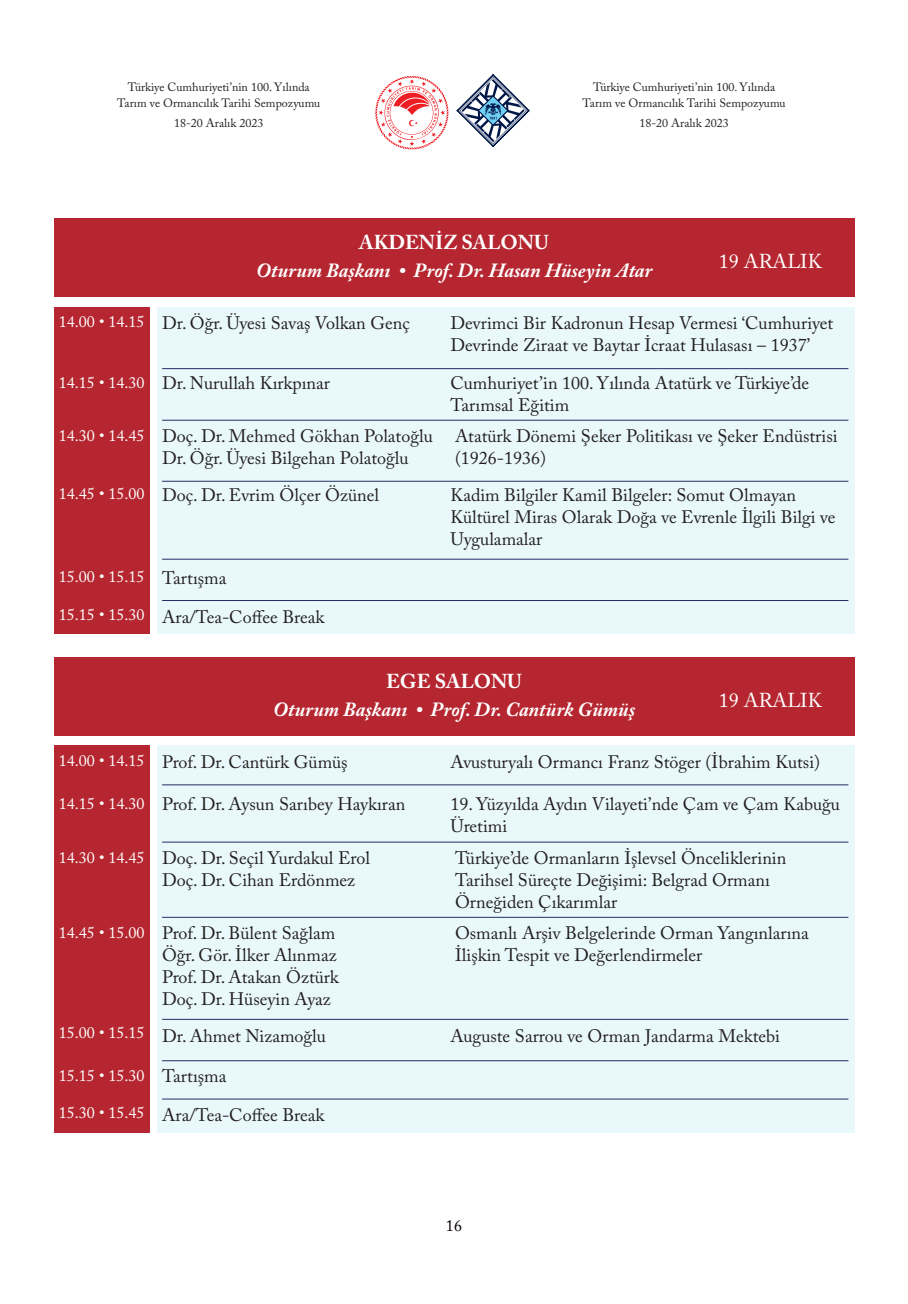
<style>
.page{position:relative;width:908px;height:1304px;background:#fff}
.page>*{position:absolute;margin:0;border:0;box-sizing:border-box;transform-origin:0 0}
.t1{font:italic 700 20px "Adobe Caslon Pro";color:#fff}
.t2{font:700 20px "Adobe Caslon Pro";color:#fff}
.t3{font:20px "Adobe Caslon Pro";color:#fff}
.t4{font:18px/22px "Adobe Caslon Pro";color:#231f20}
.t5{font:16px "Adobe Caslon Pro";color:#fff}
.t6{font:16px "Adobe Caslon Pro";color:#090002}
.t7{font:12px/16px "Adobe Caslon Pro";color:#231f20;text-align:center}
</style>
<div class="page">
<svg style="left:456px;top:74px;width:73px;height:73px"></svg>
<div style="left:372px;top:74px;width:79px;height:78px;border:6px solid #fff;border-radius:50%"></div>
<svg style="left:375px;top:76px;width:73px;height:73px"></svg>
<div style="left:157px;top:307px;width:696px;height:326px;background:#e9f8fb"></div>
<div style="left:54px;top:218px;width:799px;height:79px;background:#b52630"></div>
<div style="left:54px;top:307px;width:95px;height:326px;background:#b52630"></div>
<hr style="left:162px;top:368px;width:686px;height:1px;background:#202f64">
<hr style="left:162px;top:420px;width:686px;height:1px;background:#202f64">
<hr style="left:162px;top:481px;width:686px;height:1px;background:#202f64">
<hr style="left:162px;top:559px;width:686px;height:1px;background:#202f64">
<hr style="left:162px;top:600px;width:686px;height:1px;background:#202f64">
<div style="left:157px;top:746px;width:696px;height:387px;background:#e9f8fb"></div>
<div style="left:54px;top:657px;width:799px;height:79px;background:#b52630"></div>
<div style="left:54px;top:746px;width:95px;height:387px;background:#b52630"></div>
<hr style="left:162px;top:784px;width:686px;height:1px;background:#202f64">
<hr style="left:162px;top:842px;width:686px;height:1px;background:#202f64">
<hr style="left:162px;top:917px;width:686px;height:1px;background:#202f64">
<hr style="left:162px;top:1019px;width:686px;height:1px;background:#202f64">
<hr style="left:162px;top:1099px;width:686px;height:1px;background:#202f64">
<hr style="left:162px;top:1060px;width:686px;height:1px;background:#202f64">
<p class="t7" style="left:117px;top:79px;width:204px">Türkiye Cumhuriyeti’nin 100. Yılında<br>Tarım ve Ormancılık Tarihi Sempozyumu</p>
<p class="t7" style="left:174px;top:115px;width:91px">18-20 Aralık 2023</p>
<p class="t7" style="left:582px;top:79px;width:204px">Türkiye Cumhuriyeti’nin 100. Yılında<br>Tarım ve Ormancılık Tarihi Sempozyumu</p>
<p class="t7" style="left:639px;top:115px;width:91px">18-20 Aralık 2023</p>
<p class="t2" style="left:359px;top:230px;width:191px">AKDENİZ SALONU</p>
<p class="t1" style="left:256px;top:258px;width:398px">Oturum Başkanı • Prof. Dr. Hasan Hüseyin Atar</p>
<p class="t3" style="left:718px;top:250px;width:105px">19 ARALIK</p>
<p class="t5" style="left:59px;top:313px;width:87px">14.00 • 14.15</p>
<p class="t4" style="left:162px;top:312px;width:249px">Dr. Öğr. Üyesi Savaş Volkan Genç</p>
<p class="t4" style="left:450px;top:312px;width:384px">Devrimci Bir Kadronun Hesap Vermesi ‘Cumhuriyet<br>Devrinde Ziraat ve Baytar İcraat Hulasası – 1937’</p>
<p class="t5" style="left:59px;top:373px;width:87px">14.15 • 14.30</p>
<p class="t4" style="left:162px;top:372px;width:169px">Dr. Nurullah Kırkpınar</p>
<p class="t4" style="left:450px;top:372px;width:360px">Cumhuriyet’in 100. Yılında Atatürk ve Türkiye’de<br>Tarımsal Eğitim</p>
<p class="t5" style="left:59px;top:426px;width:87px">14.30 • 14.45</p>
<p class="t4" style="left:162px;top:425px;width:272px">Doç. Dr. Mehmed Gökhan Polatoğlu</p>
<p class="t4" style="left:162px;top:447px;width:248px">Dr. Öğr. Üyesi Bilgehan Polatoğlu</p>
<p class="t4" style="left:455px;top:425px;width:384px">Atatürk Dönemi Şeker Politikası ve Şeker Endüstrisi (1926-1936)</p>
<p class="t5" style="left:59px;top:484px;width:87px">14.45 • 15.00</p>
<p class="t4" style="left:162px;top:483px;width:218px">Doç. Dr. Evrim Ölçer Özünel</p>
<p class="t4" style="left:450px;top:483px;width:386px">Kadim Bilgiler Kamil Bilgeler: Somut Olmayan<br>Kültürel Miras Olarak Doğa ve Evrenle İlgili Bilgi ve<br>Uygulamalar</p>
<p class="t5" style="left:59px;top:567px;width:87px">15.00 • 15.15</p>
<p class="t4" style="left:162px;top:566px;width:66px">Tartışma</p>
<p class="t5" style="left:59px;top:605px;width:87px">15.15 • 15.30</p>
<p class="t4" style="left:162px;top:606px;width:164px">Ara/Tea-Coffee Break</p>
<p class="t2" style="left:386px;top:669px;width:137px">EGE SALONU</p>
<p class="t1" style="left:272px;top:697px;width:364px">Oturum Başkanı • Prof. Dr. Cantürk Gümüş</p>
<p class="t3" style="left:718px;top:688px;width:105px">19 ARALIK</p>
<p class="t5" style="left:59px;top:751px;width:87px">14.00 • 14.15</p>
<p class="t4" style="left:162px;top:751px;width:187px">Prof. Dr. Cantürk Gümüş</p>
<p class="t4" style="left:450px;top:751px;width:371px">Avusturyalı Ormancı Franz Stöger (İbrahim Kutsi)</p>
<p class="t5" style="left:59px;top:794px;width:87px">14.15 • 14.30</p>
<p class="t4" style="left:162px;top:793px;width:245px">Prof. Dr. Aysun Sarıbey Haykıran</p>
<p class="t4" style="left:450px;top:793px;width:391px">19. Yüzyılda Aydın Vilayeti’nde Çam ve Çam Kabuğu<br>Üretimi</p>
<p class="t5" style="left:59px;top:848px;width:87px">14.30 • 14.45</p>
<p class="t4" style="left:162px;top:847px;width:209px">Doç. Dr. Seçil Yurdakul Erol</p>
<p class="t4" style="left:162px;top:869px;width:194px">Doç. Dr. Cihan Erdönmez</p>
<p class="t5" style="left:59px;top:923px;width:87px">14.45 • 15.00</p>
<p class="t4" style="left:162px;top:922px;width:174px">Prof. Dr. Bülent Sağlam</p>
<p class="t4" style="left:162px;top:944px;width:176px">Öğr. Gör. İlker Alınmaz</p>
<p class="t4" style="left:162px;top:966px;width:178px">Prof. Dr. Atakan Öztürk</p>
<p class="t4" style="left:162px;top:988px;width:170px">Doç. Dr. Hüseyin Ayaz</p>
<p class="t4" style="left:455px;top:847px;width:333px">Türkiye’de Ormanların İşlevsel Önceliklerinin<br>Tarihsel Süreçte Değişimi: Belgrad Ormanı<br>Örneğiden Çıkarımlar</p>
<p class="t4" style="left:455px;top:922px;width:355px">Osmanlı Arşiv Belgelerinde Orman Yangınlarına<br>İlişkin Tespit ve Değerlendirmeler</p>
<p class="t5" style="left:59px;top:1023px;width:87px">15.00 • 15.15</p>
<p class="t4" style="left:162px;top:1025px;width:165px">Dr. Ahmet Nizamoğlu</p>
<p class="t4" style="left:450px;top:1025px;width:331px">Auguste Sarrou ve Orman Jandarma Mektebi</p>
<p class="t5" style="left:59px;top:1066px;width:87px">15.15 • 15.30</p>
<p class="t4" style="left:162px;top:1065px;width:66px">Tartışma</p>
<p class="t5" style="left:59px;top:1103px;width:87px">15.30 • 15.45</p>
<p class="t4" style="left:162px;top:1104px;width:164px">Ara/Tea-Coffee Break</p>
<p class="t6" style="left:446px;top:1216px;width:17px">16</p>
</div>
